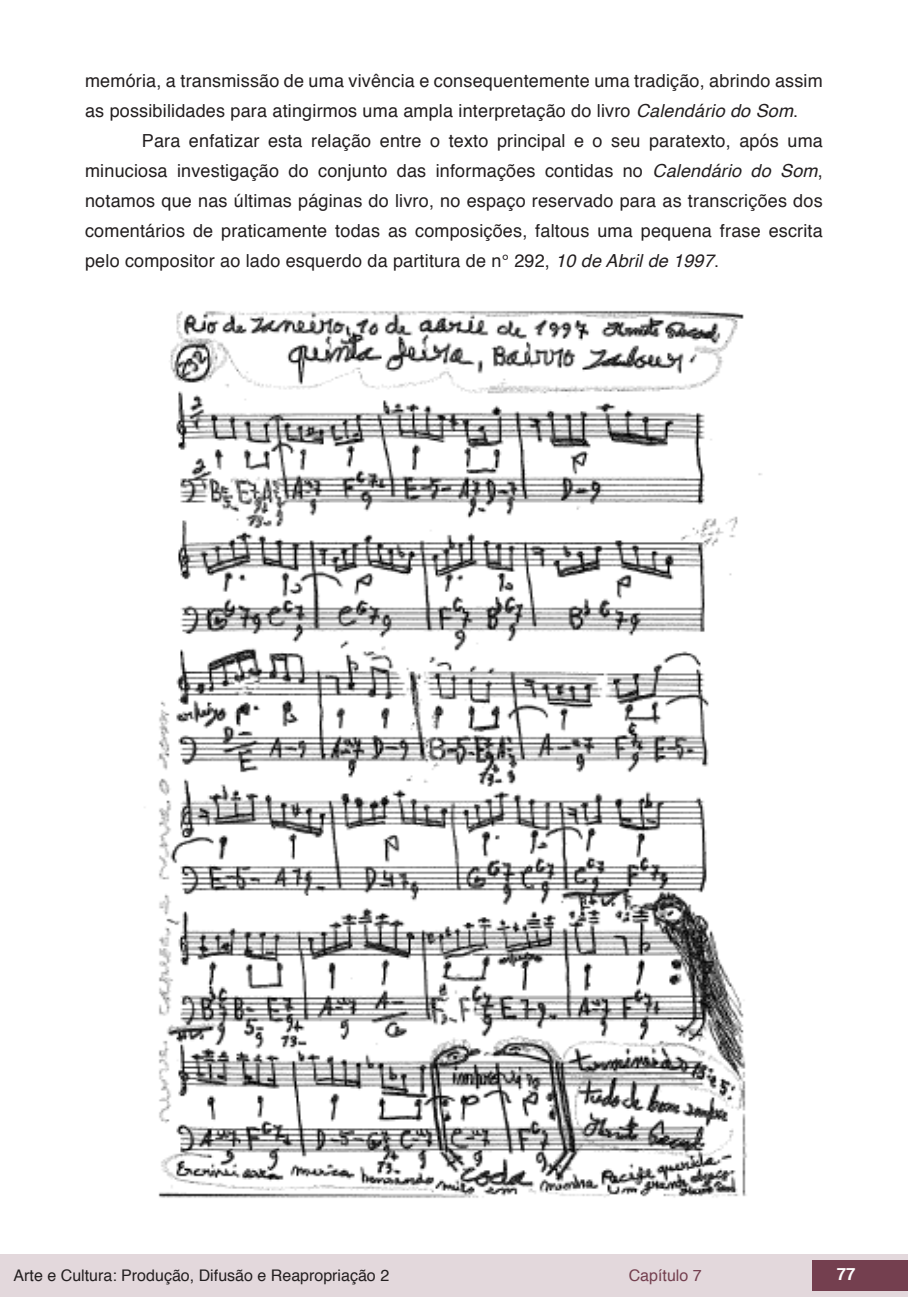
<style>
.page{position:relative;width:908px;height:1304px;background:#fff}
.page>*{position:absolute;margin:0;border:0;box-sizing:border-box;transform-origin:0 0}
.txt{font:18px/30px "Helvetica";letter-spacing:.01em;color:#231f20}
.t1{font:700 16.8px "Helvetica";color:#fff}
.t2{font:16px "Helvetica";color:#231f20}
.t3{font:16px "Helvetica";color:#743f4f}
.s1{font-style:italic}
</style>
<div class="page">
<div style="left:0;top:1254px;width:906px;height:43px;background:#e3d8dc"></div>
<div style="left:812px;top:1261px;width:95px;height:30px;background:#743f4f"></div>
<img style="left:144px;top:310px;width:618px;height:888px">
<p class="txt" style="left:85px;top:66px;width:738px">memória, a transmissão de uma vivência e consequentemente uma tradição, abrindo assim as possibilidades para atingirmos uma ampla interpretação do livro <span class="s1">Calendário do Som</span>.</p>
<p class="txt" style="left:85px;top:126px;width:739px;text-align:justify;text-indent:57px">Para enfatizar esta relação entre o texto principal e o seu paratexto, após uma minuciosa investigação do conjunto das informações contidas no <span class="s1">Calendário do Som</span>, notamos que nas últimas páginas do livro, no espaço reservado para as transcrições dos comentários de praticamente todas as composições, faltous uma pequena frase escrita pelo compositor ao lado esquerdo da partitura de n° 292, <span class="s1">10 de Abril de 1997</span>.</p>
<p class="t2" style="left:14px;top:1263px;width:377px">Arte e Cultura: Produção, Difusão e Reapropriação 2</p>
<p class="t3" style="left:628px;top:1263px;width:74px">Capítulo 7</p>
<p class="t1" style="left:836px;top:1261px;width:20px">77</p>
</div>
